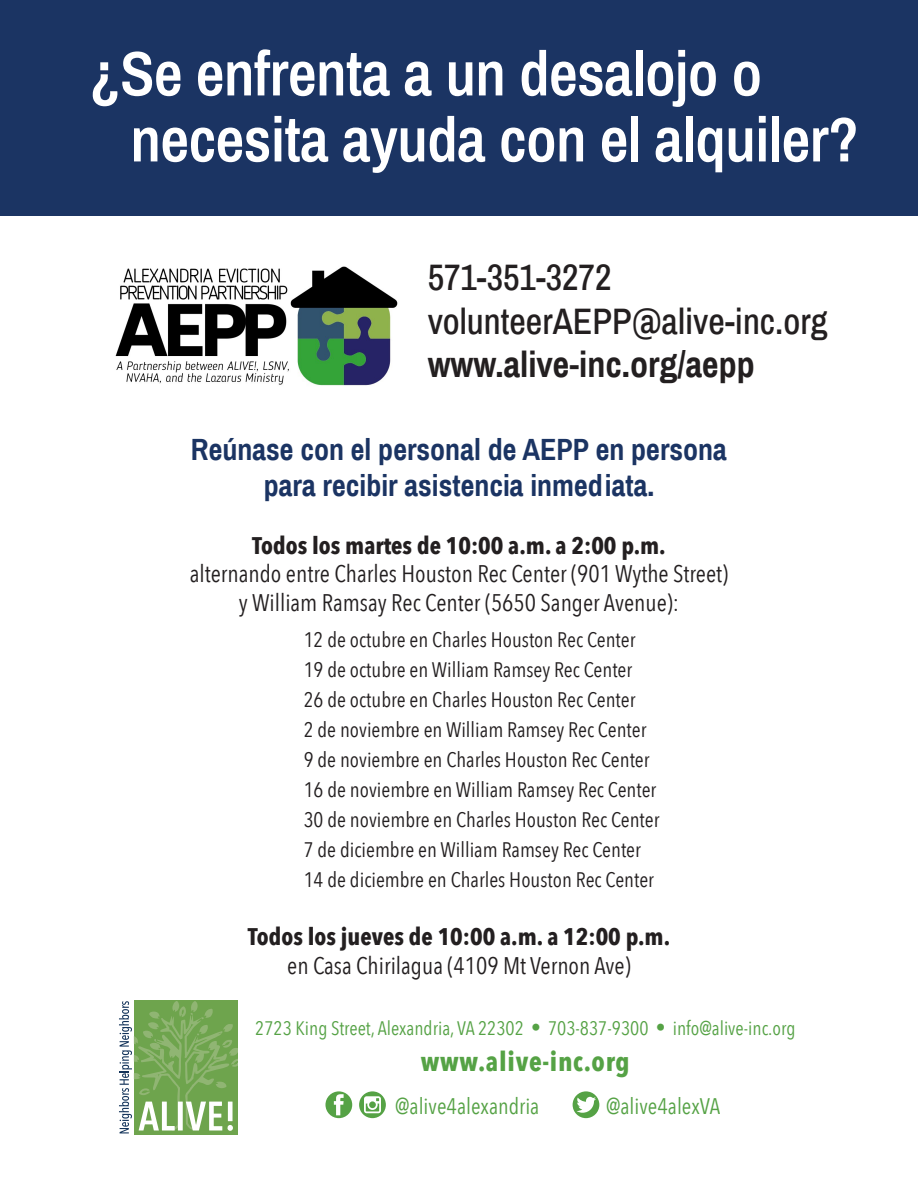
<style>
.page{position:relative;width:918px;height:1188px;background:#fff}
.page>*{position:absolute;margin:0;border:0;box-sizing:border-box;transform-origin:0 0}
.t1{font:600 63px "Archivo Narrow";letter-spacing:-.01em;color:#fff}
.t2{font:500 36px "Archivo Narrow";color:#231f20}
.t3{font:700 36px "Archivo Narrow";color:#231f20}
.t4{font:700 30px "Archivo Narrow";color:#1b3463}
.t5{font:700 27px "Avenir Next Condensed";letter-spacing:.025em;color:#55a245}
.t6{font:24px "Avenir Next Condensed";color:#231f20}
.t7{font:700 24px "Avenir Next Condensed";color:#231f20}
.t8{font:22.5px "Avenir Next Condensed";color:#55a245}
.t9{font:21px "Avenir Next Condensed";color:#231f20}
.t10{font:19.5px "Avenir Next Condensed";color:#55a245}
</style>
<div class="page">
<div style="left:0;top:0;width:918px;height:216px;background:#1b3463"></div>
<div style="left:134px;top:1000px;width:104px;height:135px;background:#6ea44d"></div>
<svg style="left:119px;top:1001px;width:119px;height:132px"></svg>
<div style="left:325px;top:1091px;width:27px;height:27px;background:#55a245;border-radius:50%"></div>
<svg style="left:334px;top:1094px;width:10px;height:21px"></svg>
<div style="left:573px;top:1091px;width:26px;height:27px;background:#55a245;border-radius:50%"></div>
<svg style="left:577px;top:1097px;width:19px;height:16px"></svg>
<svg style="left:359px;top:1091px;width:27px;height:27px"></svg>
<svg style="left:364px;top:1096px;width:17px;height:17px"></svg>
<img style="left:115px;top:266px;width:283px;height:120px">
<p class="t1" style="left:89px;top:29px;width:674px">¿Se enfrenta a un desalojo o</p>
<p class="t1" style="left:130px;top:95px;width:730px">necesita ayuda con el alquiler?</p>
<p class="t2" style="left:428px;top:253px;width:185px">571-351-3272</p>
<p class="t2" style="left:428px;top:296px;width:402px">volunteerAEPP@alive-inc.org</p>
<p class="t3" style="left:428px;top:339px;width:329px">www.alive-inc.org/aepp</p>
<p class="t4" style="left:191px;top:428px;width:538px">Reúnase con el personal de AEPP en persona</p>
<p class="t4" style="left:264px;top:464px;width:392px">para recibir asistencia inmediata.</p>
<p class="t7" style="left:252px;top:530px;width:415px">Todos los martes de 10:00 a.m. a 2:00 p.m.</p>
<p class="t6" style="left:190px;top:553px;width:540px">alternando entre Charles Houston Rec Center (901 Wythe Street)</p>
<p class="t6" style="left:239px;top:582px;width:442px">y William Ramsay Rec Center (5650 Sanger Avenue):</p>
<p class="t9" style="left:304px;top:622px;width:333px">12 de octubre en Charles Houston Rec Center</p>
<p class="t9" style="left:304px;top:652px;width:330px">19 de octubre en William Ramsey Rec Center</p>
<p class="t9" style="left:304px;top:682px;width:333px">26 de octubre en Charles Houston Rec Center</p>
<p class="t9" style="left:304px;top:712px;width:344px">2 de noviembre en William Ramsey Rec Center</p>
<p class="t9" style="left:304px;top:742px;width:347px">9 de noviembre en Charles Houston Rec Center</p>
<p class="t9" style="left:304px;top:772px;width:354px">16 de noviembre en William Ramsey Rec Center</p>
<p class="t9" style="left:304px;top:802px;width:357px">30 de noviembre en Charles Houston Rec Center</p>
<p class="t9" style="left:304px;top:832px;width:339px">7 de diciembre en William Ramsey Rec Center</p>
<p class="t9" style="left:304px;top:862px;width:352px">14 de diciembre en Charles Houston Rec Center</p>
<p class="t7" style="left:248px;top:922px;width:424px">Todos los jueves de 10:00 a.m. a 12:00 p.m.</p>
<p class="t6" style="left:287px;top:945px;width:345px">en Casa Chirilagua (4109 Mt Vernon Ave)</p>
<p class="t10" style="left:255px;top:1012px;width:542px">2723 King Street, Alexandria, VA 22302 • 703-837-9300 • info@alive-inc.org</p>
<p class="t5" style="left:421px;top:1045px;width:210px">www.alive-inc.org</p>
<p class="t8" style="left:395px;top:1087px;width:146px">@alive4alexandria</p>
<p class="t8" style="left:606px;top:1087px;width:116px">@alive4alexVA</p>
</div>
